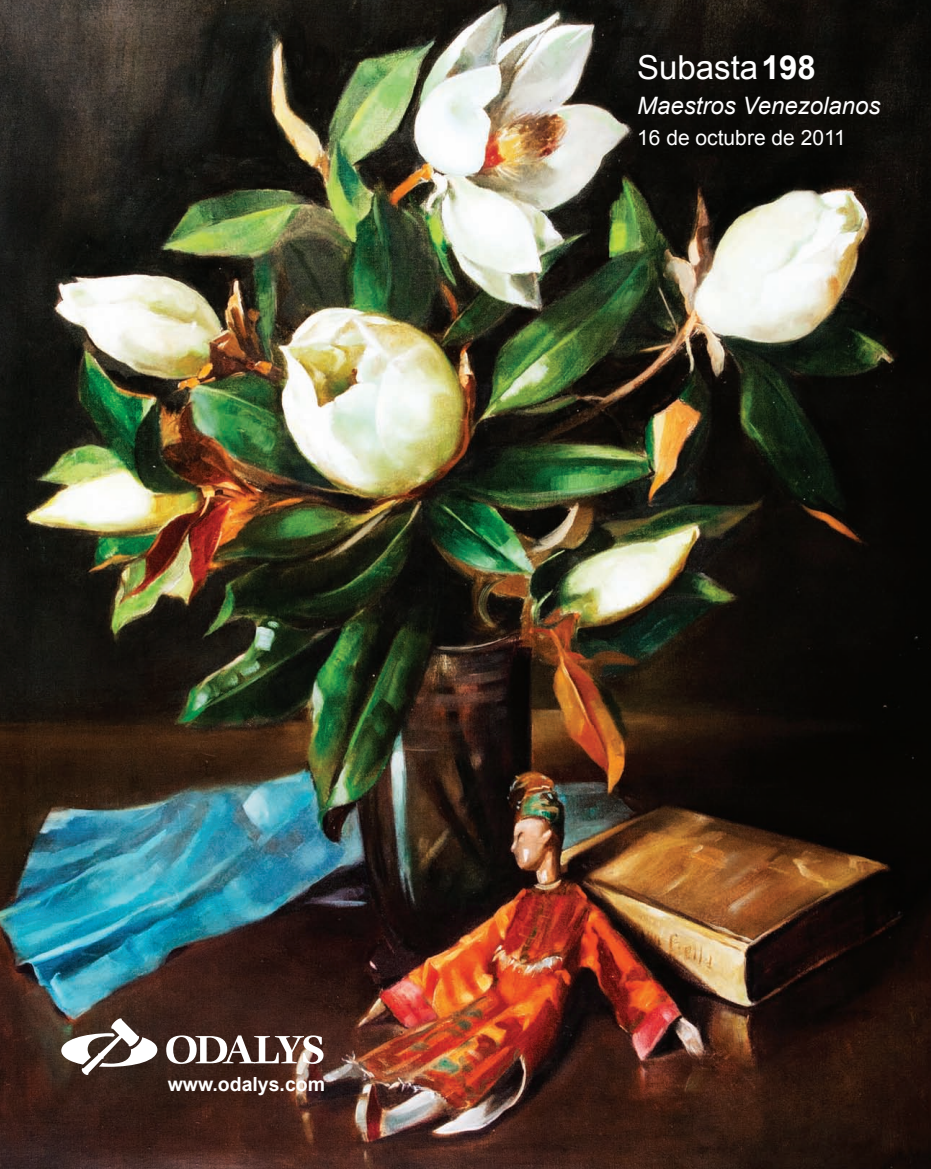
<style>
.page{position:relative;width:931px;height:1169px;background:#fff}
.page>*{position:absolute;margin:0;border:0;box-sizing:border-box;transform-origin:0 0}
.t1{font:33px "Arial";color:#fff}
.t2{font:italic 24px "Arial";color:#fff}
.t3{font:21px "Arial";color:#fff}
.t4{font:700 19.5px "Arial";color:#fff}
.s1{font-weight:700}
</style>
<div class="page">
<img style="left:0;top:0;width:930px;height:1169px">
<svg style="left:61px;top:1017px;width:96px;height:58px"></svg>
<svg style="left:166px;top:1035px;width:157px;height:28px"></svg>
<h1 class="t1" style="left:637px;top:46px;width:180px">Subasta<span class="s1">198</span></h1>
<p class="t2" style="left:637px;top:90px;width:245px">Maestros Venezolanos</p>
<p class="t3" style="left:637px;top:124px;width:210px">16 de octubre de 2011</p>
<p class="t4" style="left:168px;top:1071px;width:159px">www.odalys.com</p>
</div>
